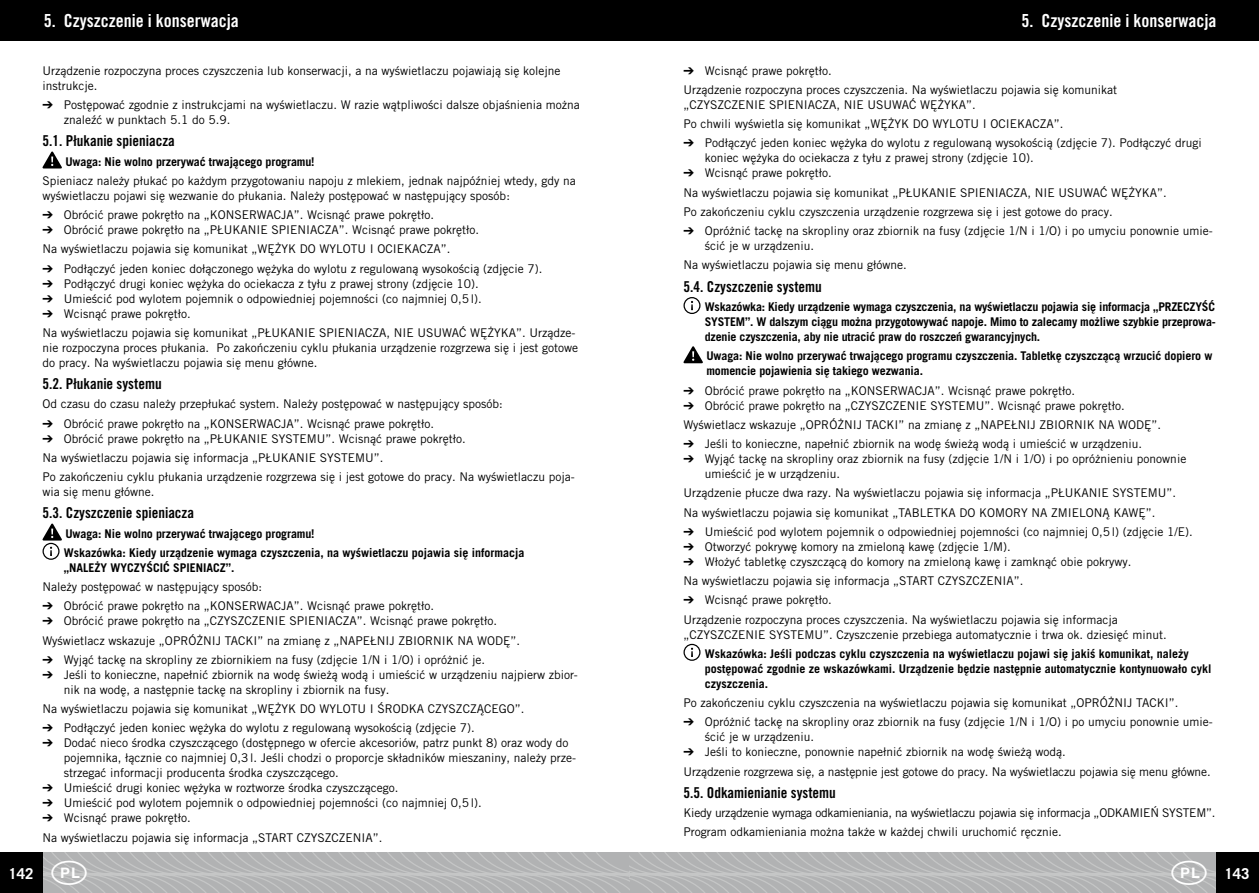
<style>
.page{position:relative;width:1259px;height:893px;background:#fff}
.page>*{position:absolute;margin:0;border:0;box-sizing:border-box;transform-origin:0 0}
.t1{font:18px "Trade Gothic LT Pro Bd Cn 20";color:#fff}
.t2{font:15px "Trade Gothic LT Pro Bd Cn 20";color:#000}
.t3{font:700 15px "Trade Gothic LT Pro";color:#fff}
.t4{font:12px/19.2px "Trade Gothic LT Pro";color:#000}
.t5{font:700 12px/15px "Trade Gothic LT Pro";color:#000}
.t6{font:12px/19.2px "Trade Gothic LT Pro";letter-spacing:-.02em;color:#000}
</style>
<div class="page">
<svg style="left:43px;top:151px;width:19px;height:17px"></svg>
<svg style="left:43px;top:524px;width:19px;height:36px"></svg>
<svg style="left:683px;top:297px;width:17px;height:17px"></svg>
<svg style="left:683px;top:346px;width:20px;height:17px"></svg>
<svg style="left:683px;top:644px;width:17px;height:17px"></svg>
<div style="left:0;top:0;width:1259px;height:40px;background:#000"></div>
<div style="left:1216px;top:853px;width:43px;height:40px;background:#000"></div>
<div style="left:0;top:853px;width:42px;height:40px;background:#000"></div>
<svg style="left:42px;top:853px;width:1174px;height:40px;background:#b5b6b7"></svg>
<h1 class="t1" style="left:44px;top:9px;width:196px">5. Czyszczenie i konserwacja</h1>
<h1 class="t1" style="left:1021px;top:9px;width:196px">5. Czyszczenie i konserwacja</h1>
<p class="t4" style="left:43px;top:63px;width:519px;line-height:15px">Urządzenie rozpoczyna proces czyszczenia lub konserwacji, a na wyświetlaczu pojawiają się kolejne instrukcje.</p>
<p class="t4" style="left:64px;top:97px;width:517px;line-height:15px;text-indent:-21px">➔ Postępować zgodnie z instrukcjami na wyświetlaczu. W razie wątpliwości dalsze objaśnienia można znaleźć w punktach 5.1 do 5.9.</p>
<p class="t2" style="left:43px;top:132px;width:134px">5.1. Płukanie spieniacza</p>
<p class="t5" style="left:65px;top:154px;width:251px">Uwaga: Nie wolno przerywać trwającego programu!</p>
<p class="t4" style="left:43px;top:173px;width:534px;line-height:15px">Spieniacz należy płukać po każdym przygotowaniu napoju z mlekiem, jednak najpóźniej wtedy, gdy na wyświetlaczu pojawi się wezwanie do płukania. Należy postępować w następujący sposób:</p>
<p class="t4" style="left:43px;top:205px;width:393px">➔ Obrócić prawe pokrętło na „KONSERWACJA”. Wcisnąć prawe pokrętło.</p>
<p class="t4" style="left:43px;top:220px;width:438px">➔ Obrócić prawe pokrętło na „PŁUKANIE SPIENIACZA”. Wcisnąć prawe pokrętło.<br>Na wyświetlaczu pojawia się komunikat „WĘŻYK DO WYLOTU I OCIEKACZA”.</p>
<p class="t4" style="left:43px;top:258px;width:501px">➔ Podłączyć jeden koniec dołączonego wężyka do wylotu z regulowaną wysokością (zdjęcie 7).</p>
<p class="t4" style="left:43px;top:273px;width:438px">➔ Podłączyć drugi koniec wężyka do ociekacza z tyłu z prawej strony (zdjęcie 10).</p>
<p class="t4" style="left:43px;top:288px;width:441px">➔ Umieścić pod wylotem pojemnik o odpowiedniej pojemności (co najmniej 0,5 l).</p>
<p class="t4" style="left:43px;top:303px;width:534px">➔ Wcisnąć prawe pokrętło.<br>Na wyświetlaczu pojawia się komunikat „PŁUKANIE SPIENIACZA, NIE USUWAĆ WĘŻYKA”. Urządze-</p>
<p class="t4" style="left:43px;top:340px;width:537px;line-height:15px">nie rozpoczyna proces płukania. Po zakończeniu cyklu płukania urządzenie rozgrzewa się i jest gotowe do pracy. Na wyświetlaczu pojawia się menu główne.</p>
<p class="t2" style="left:43px;top:375px;width:121px">5.2. Płukanie systemu</p>
<p class="t4" style="left:43px;top:394px;width:462px">Od czasu do czasu należy przepłukać system. Należy postępować w następujący sposób:</p>
<p class="t4" style="left:43px;top:413px;width:393px">➔ Obrócić prawe pokrętło na „KONSERWACJA”. Wcisnąć prawe pokrętło.</p>
<p class="t4" style="left:43px;top:428px;width:534px">➔ Obrócić prawe pokrętło na „PŁUKANIE SYSTEMU”. Wcisnąć prawe pokrętło.<br>Na wyświetlaczu pojawia się informacja „PŁUKANIE SYSTEMU”.<br>Po zakończeniu cyklu płukania urządzenie rozgrzewa się i jest gotowe do pracy. Na wyświetlaczu poja-</p>
<p class="t4" style="left:43px;top:482px;width:113px">wia się menu główne.</p>
<p class="t2" style="left:43px;top:504px;width:153px">5.3. Czyszczenie spieniacza</p>
<p class="t5" style="left:64px;top:523px;width:462px;line-height:19.2px">Uwaga: Nie wolno przerywać trwającego programu!<br>Wskazówka: Kiedy urządzenie wymaga czyszczenia, na wyświetlaczu pojawia się informacja</p>
<p class="t5" style="left:64px;top:560px;width:172px">„NALEŻY WYCZYŚCIĆ SPIENIACZ”.</p>
<p class="t4" style="left:43px;top:577px;width:221px">Należy postępować w następujący sposób:</p>
<p class="t4" style="left:43px;top:596px;width:393px">➔ Obrócić prawe pokrętło na „KONSERWACJA”. Wcisnąć prawe pokrętło.</p>
<p class="t4" style="left:43px;top:611px;width:479px">➔ Obrócić prawe pokrętło na „CZYSZCZENIE SPIENIACZA”. Wcisnąć prawe pokrętło.<br>Wyświetlacz wskazuje „OPRÓŻNIJ TACKI” na zmianę z „NAPEŁNIJ ZBIORNIK NA WODĘ”.</p>
<p class="t4" style="left:43px;top:650px;width:444px">➔ Wyjąć tackę na skropliny ze zbiornikiem na fusy (zdjęcie 1/N i 1/O) i opróżnić je.</p>
<p class="t4" style="left:64px;top:667px;width:515px;line-height:15px;text-indent:-21px">➔ Jeśli to konieczne, napełnić zbiornik na wodę świeżą wodą i umieścić w urządzeniu najpierw zbior&shy;nik na wodę, a następnie tackę na skropliny i zbiornik na fusy.</p>
<p class="t4" style="left:43px;top:699px;width:483px">Na wyświetlaczu pojawia się komunikat „WĘŻYK DO WYLOTU I ŚRODKA CZYSZCZĄCEGO”.</p>
<p class="t4" style="left:43px;top:718px;width:434px">➔ Podłączyć jeden koniec wężyka do wylotu z regulowaną wysokością (zdjęcie 7).</p>
<p class="t4" style="left:64px;top:735px;width:514px;line-height:15px;text-indent:-21px">➔ Dodać nieco środka czyszczącego (dostępnego w ofercie akcesoriów, patrz punkt 8) oraz wody do pojemnika, łącznie co najmniej 0,3 l. Jeśli chodzi o proporcje składników mieszaniny, należy prze&shy;strzegać informacji producenta środka czyszczącego.</p>
<p class="t4" style="left:43px;top:778px;width:357px">➔ Umieścić drugi koniec wężyka w roztworze środka czyszczącego.</p>
<p class="t4" style="left:43px;top:793px;width:441px">➔ Umieścić pod wylotem pojemnik o odpowiedniej pojemności (co najmniej 0,5 l).</p>
<p class="t4" style="left:43px;top:808px;width:341px">➔ Wcisnąć prawe pokrętło.<br>Na wyświetlaczu pojawia się informacja „START CZYSZCZENIA”.</p>
<p class="t4" style="left:683px;top:61px;width:435px">➔ Wcisnąć prawe pokrętło.<br>Urządzenie rozpoczyna proces czyszczenia. Na wyświetlaczu pojawia się komunikat</p>
<p class="t4" style="left:683px;top:95px;width:381px">„CZYSZCZENIE SPIENIACZA, NIE USUWAĆ WĘŻYKA”.<br>Po chwili wyświetla się komunikat „WĘŻYK DO WYLOTU I OCIEKACZA”.</p>
<p class="t4" style="left:705px;top:136px;width:498px;line-height:15px;text-indent:-21px">➔ Podłączyć jeden koniec wężyka do wylotu z regulowaną wysokością (zdjęcie 7). Podłączyć drugi koniec wężyka do ociekacza z tyłu z prawej strony (zdjęcie 10).</p>
<p class="t4" style="left:683px;top:163px;width:485px">➔ Wcisnąć prawe pokrętło.<br>Na wyświetlaczu pojawia się komunikat „PŁUKANIE SPIENIACZA, NIE USUWAĆ WĘŻYKA”.<br>Po zakończeniu cyklu czyszczenia urządzenie rozgrzewa się i jest gotowe do pracy.</p>
<p class="t4" style="left:705px;top:223px;width:509px;line-height:15px;text-indent:-21px">➔ Opróżnić tackę na skropliny oraz zbiornik na fusy (zdjęcie 1/N i 1/O) i po umyciu ponownie umie&shy;ścić je w urządzeniu.</p>
<p class="t4" style="left:683px;top:255px;width:225px">Na wyświetlaczu pojawia się menu główne.</p>
<p class="t2" style="left:683px;top:277px;width:140px">5.4. Czyszczenie systemu</p>
<p class="t5" style="left:705px;top:299px;width:512px;text-align:justify">Wskazówka: Kiedy urządzenie wymaga czyszczenia, na wyświetlaczu pojawia się informacja „PRZECZYŚĆ SYSTEM”. W dalszym ciągu można przygotowywać napoje. Mimo to zalecamy możliwe szybkie przeprowa&shy;dzenie czyszczenia, aby nie utracić praw do roszczeń gwarancyjnych.</p>
<p class="t5" style="left:706px;top:348px;width:507px">Uwaga: Nie wolno przerywać trwającego programu czyszczenia. Tabletkę czyszczącą wrzucić dopiero w momencie pojawienia się takiego wezwania.</p>
<p class="t4" style="left:683px;top:380px;width:393px">➔ Obrócić prawe pokrętło na „KONSERWACJA”. Wcisnąć prawe pokrętło.</p>
<p class="t4" style="left:683px;top:395px;width:479px">➔ Obrócić prawe pokrętło na „CZYSZCZENIE SYSTEMU”. Wcisnąć prawe pokrętło.<br>Wyświetlacz wskazuje „OPRÓŻNIJ TACKI” na zmianę z „NAPEŁNIJ ZBIORNIK NA WODĘ”.</p>
<p class="t4" style="left:683px;top:434px;width:460px">➔ Jeśli to konieczne, napełnić zbiornik na wodę świeżą wodą i umieścić w urządzeniu.</p>
<p class="t4" style="left:705px;top:451px;width:483px;line-height:15px;text-indent:-21px">➔ Wyjąć tackę na skropliny oraz zbiornik na fusy (zdjęcie 1/N i 1/O) i po opróżnieniu ponownie umieścić je w urządzeniu.</p>
<p class="t4" style="left:683px;top:483px;width:494px">Urządzenie płucze dwa razy. Na wyświetlaczu pojawia się informacja „PŁUKANIE SYSTEMU”.<br>Na wyświetlaczu pojawia się komunikat „TABLETKA DO KOMORY NA ZMIELONĄ KAWĘ”.</p>
<p class="t4" style="left:683px;top:522px;width:511px">➔ Umieścić pod wylotem pojemnik o odpowiedniej pojemności (co najmniej 0,5 l) (zdjęcie 1/E).</p>
<p class="t4" style="left:683px;top:537px;width:329px">➔ Otworzyć pokrywę komory na zmieloną kawę (zdjęcie 1/M).</p>
<p class="t4" style="left:683px;top:552px;width:449px">➔ Włożyć tabletkę czyszczącą do komory na zmieloną kawę i zamknąć obie pokrywy.<br>Na wyświetlaczu pojawia się informacja „START CZYSZCZENIA”.</p>
<p class="t4" style="left:683px;top:590px;width:436px">➔ Wcisnąć prawe pokrętło.<br>Urządzenie rozpoczyna proces czyszczenia. Na wyświetlaczu pojawia się informacja</p>
<p class="t4" style="left:683px;top:624px;width:485px">„CZYSZCZENIE SYSTEMU”. Czyszczenie przebiega automatycznie i trwa ok. dziesięć minut.</p>
<p class="t5" style="left:705px;top:646px;width:508px">Wskazówka: Jeśli podczas cyklu czyszczenia na wyświetlaczu pojawi się jakiś komunikat, należy postępować zgodnie ze wskazówkami. Urządzenie będzie następnie automatycznie kontynuowało cykl czyszczenia.</p>
<p class="t4" style="left:683px;top:693px;width:496px">Po zakończeniu cyklu czyszczenia na wyświetlaczu pojawia się komunikat „OPRÓŻNIJ TACKI”.</p>
<p class="t4" style="left:705px;top:714px;width:509px;line-height:15px;text-indent:-21px">➔ Opróżnić tackę na skropliny oraz zbiornik na fusy (zdjęcie 1/N i 1/O) i po umyciu ponownie umie&shy;ścić je w urządzeniu.</p>
<p class="t4" style="left:683px;top:742px;width:529px">➔ Jeśli to konieczne, ponownie napełnić zbiornik na wodę świeżą wodą.<br>Urządzenie rozgrzewa się, a następnie jest gotowe do pracy. Na wyświetlaczu pojawia się menu główne.</p>
<p class="t2" style="left:683px;top:783px;width:154px">5.5. Odkamienianie systemu</p>
<p class="t6" style="left:683px;top:803px;width:533px">Kiedy urządzenie wymaga odkamieniania, na wyświetlaczu pojawia się informacja „ODKAMIEŃ SYSTEM”.<br>Program odkamieniania można także w każdej chwili uruchomić ręcznie.</p>
<p class="t3" style="left:8px;top:865px;width:27px">142</p>
<p class="t3" style="left:1224px;top:865px;width:27px">143</p>
</div>
